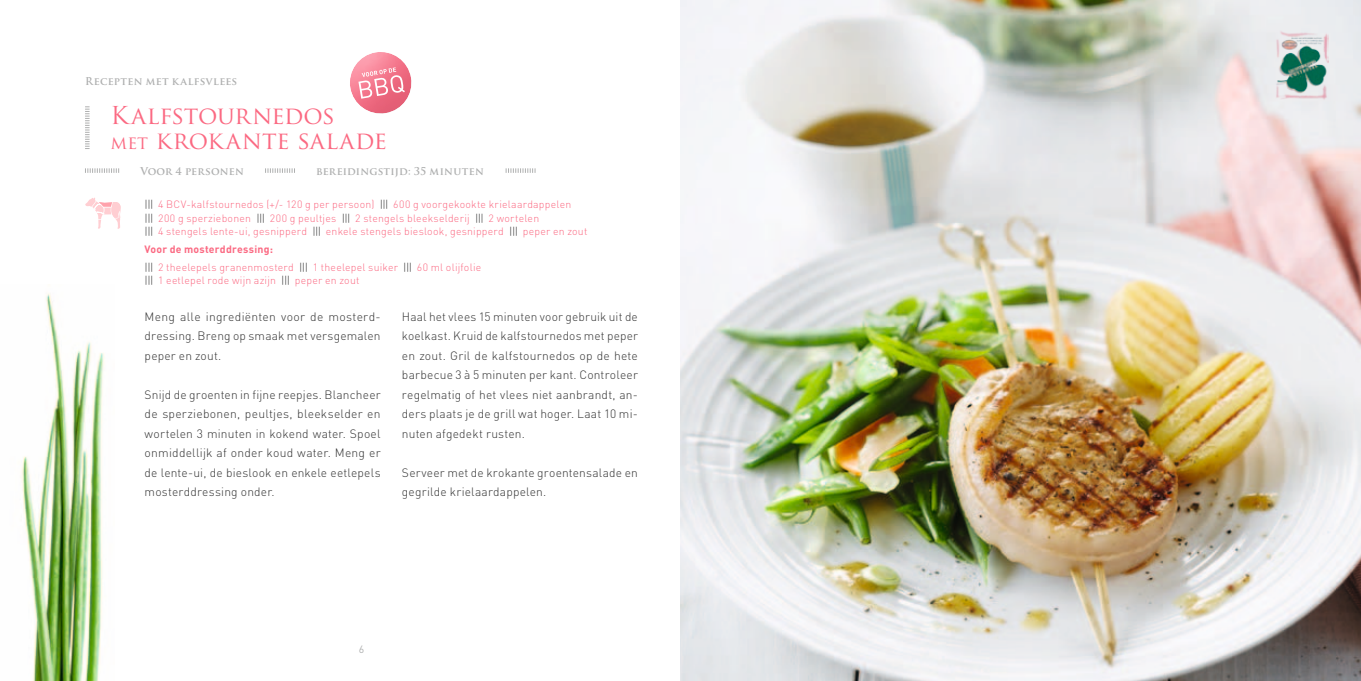
<style>
.page{position:relative;width:1361px;height:681px;background:#fff}
.page>*{position:absolute;margin:0;border:0;box-sizing:border-box;transform-origin:0 0}
.t1{font:24px/24.5px "Trajan Pro";letter-spacing:-.005em;color:#fb6982}
.t2{font:300 12px/19.5px "DINOT";letter-spacing:.015em;color:#323232;text-align:justify}
.t3{font:300 10.5px/13.5px "DINOT";letter-spacing:.02em;color:#fb6982}
.t4{font:700 10.5px "Trajan Pro";letter-spacing:.02em;color:#aeafaf}
.t5{font:10.5px "DINOT";color:#aeafaf}
.s1{font-size:18px}
.s2{color:#323232}
.s3{font-weight:700}
</style>
<div class="page">
<img style="left:680px;top:0;width:681px;height:680px">
<img style="left:21px;top:293px;width:83px;height:387px">
<img style="left:1273px;top:28px;width:55px;height:73px">
<svg style="left:85px;top:106px;width:5px;height:43px"></svg>
<svg style="left:85px;top:197px;width:36px;height:32px"></svg>
<svg style="left:85px;top:168px;width:34px;height:5px"></svg>
<svg style="left:265px;top:168px;width:30px;height:5px"></svg>
<svg style="left:506px;top:168px;width:29px;height:5px"></svg>
<svg style="left:350px;top:52px;width:62px;height:62px"></svg>
<p class="t4" style="left:85px;top:75px;width:154px">Recepten met kalfsvlees</p>
<h1 class="t1" style="left:111px;top:103px;width:278px">Kalfstournedos<br><span class="s1">met</span> krokante salade</h1>
<p class="t4" style="left:140px;top:164px;width:105px">Voor 4 personen</p>
<p class="t4" style="left:316px;top:164px;width:169px">bereidingstijd: 35 minuten</p>
<p class="t3" style="left:145px;top:197px;width:444px"><span class="s2">|||</span> 4 BCV-kalfstournedos (+/- 120 g per persoon) <span class="s2">|||</span> 600 g voorgekookte krielaardappelen<br><span class="s2">|||</span> 200 g sperziebonen <span class="s2">|||</span> 200 g peultjes <span class="s2">|||</span> 2 stengels bleekselderij <span class="s2">|||</span> 2 wortelen<br><span class="s2">|||</span> 4 stengels lente-ui, gesnipperd <span class="s2">|||</span> enkele stengels bieslook, gesnipperd <span class="s2">|||</span> peper en zout</p>
<p class="t3" style="left:145px;top:240px;width:338px;line-height:17.7px"><span class="s3">Voor de mosterddressing:<br></span><span class="s2">|||</span> 2 theelepels granenmosterd <span class="s2">|||</span> 1 theelepel suiker <span class="s2">|||</span> 60 ml olijfolie</p>
<p class="t3" style="left:145px;top:273px;width:216px"><span class="s2">|||</span> 1 eetlepel rode wijn azijn <span class="s2">|||</span> peper en zout</p>
<p class="t2" style="left:145px;top:306px;width:237px">Meng alle ingrediënten voor de mosterd&shy;dressing. Breng op smaak met versgemalen peper en zout.</p>
<p class="t2" style="left:145px;top:384px;width:238px">Snijd de groenten in fijne reepjes. Blancheer de sperziebonen, peultjes, bleekselder en wortelen 3 minuten in kokend water. Spoel onmiddellijk af onder koud water. Meng er de lente-ui, de bieslook en enkele eetlepels mosterddressing onder.</p>
<p class="t2" style="left:402px;top:306px;width:237px">Haal het vlees 15 minuten voor gebruik uit de koelkast. Kruid de kalfstournedos met peper en zout. Gril de kalfstournedos op de hete barbecue 3 à 5 minuten per kant. Controleer regelmatig of het vlees niet aanbrandt, an&shy;ders plaats je de grill wat hoger. Laat 10 mi&shy;nuten afgedekt rusten.</p>
<p class="t2" style="left:402px;top:462px;width:237px">Serveer met de krokante groentensalade en gegrilde krielaardappelen.</p>
<p class="t5" style="left:359px;top:642px;width:7px">6</p>
</div>
